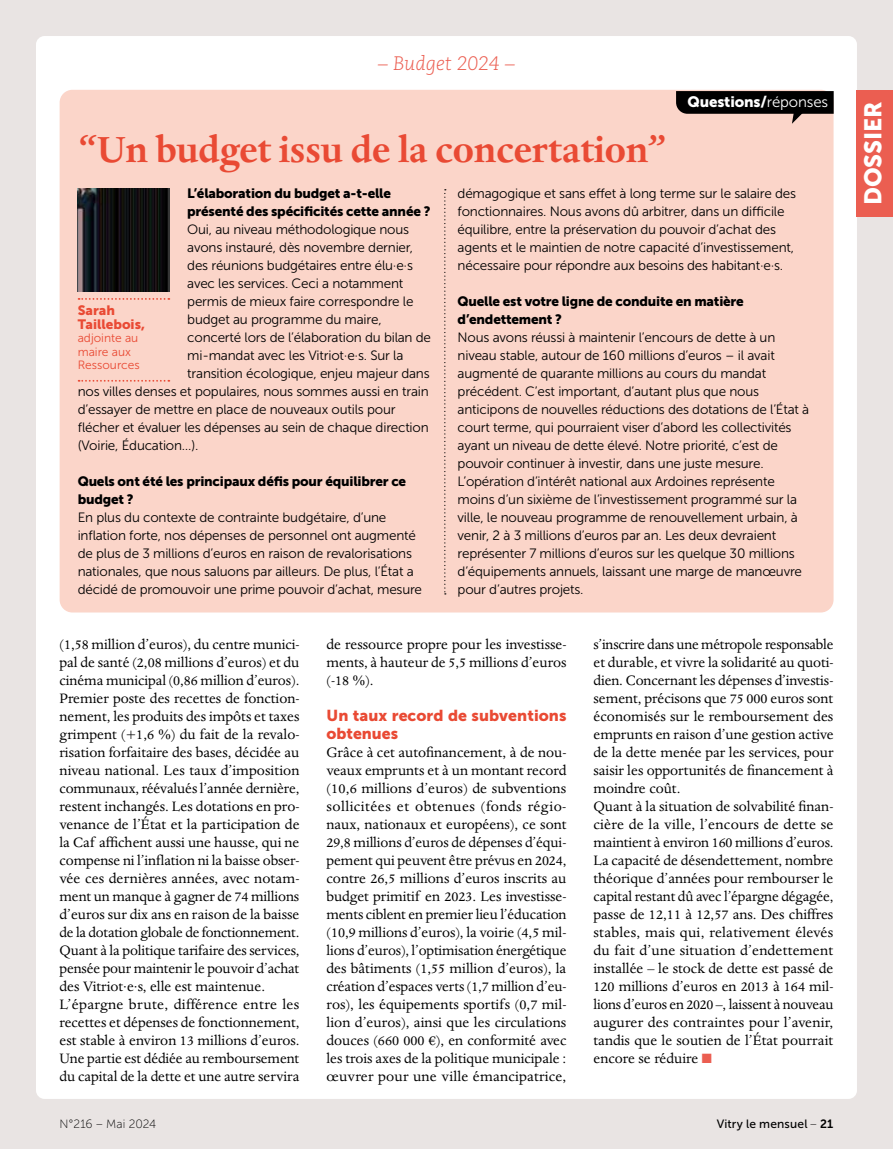
<style>
.page{position:relative;width:893px;height:1149px;background:#fff}
.page>*{position:absolute;margin:0;border:0;box-sizing:border-box;transform-origin:0 0}
.t1{font:700 42px "Dante MT Pro";letter-spacing:-.015em;color:#e94a34}
.t2{font:24px "Museo Sans 900";letter-spacing:-.005em;color:#fff}
.t3{font:italic 300 19.5px "Caecilia LT Std";letter-spacing:-.005em;color:#eb5e51}
.t4{font:15.75px/18px "Dante MT Pro";color:#000}
.t5{font:15.75px/18px "Museo Sans 900";letter-spacing:.005em;color:#e94a34}
.t6{font:15px "Museo Sans 900";letter-spacing:-.01em;color:#fff}
.t7{font:13.5px/18px "Museo Sans 300";letter-spacing:-.015em;color:#000}
.t8{font:13.5px/18px "Museo Sans 900";letter-spacing:-.015em;color:#000}
.t9{font:13.5px/13.5px "Museo Sans 900";color:#e94a34}
.t10{font:12px/13.5px "Museo Sans 300";color:#e94a34}
.t11{font:12px "Museo Sans 500";letter-spacing:.015em;color:#000}
.t12{font:12px "Museo Sans 100";color:#000}
.s1{font-family:"Museo Sans 300"}
.s2{color:#eb5e51}
.s3{font-family:"Museo Sans 100"}
.s4{font-family:"Museo Sans 700"}
</style>
<div class="page">
<div style="left:0;top:0;width:893px;height:1148px;background:#e9e4e3"></div>
<div style="left:36px;top:36px;width:821px;height:1062px;background:#fff;border-radius:9px"></div>
<div style="left:857px;top:90px;width:36px;height:126px;background:#eb5e51"></div>
<div style="left:60px;top:90px;width:773px;height:522px;background:#fbd5c9;border-radius:13px"></div>
<svg style="left:79px;top:298px;width:90px;height:2px"></svg>
<svg style="left:79px;top:380px;width:90px;height:1px"></svg>
<svg style="left:676px;top:91px;width:158px;height:33px"></svg>
<svg style="left:444px;top:189px;width:2px;height:405px"></svg>
<img style="left:78px;top:188px;width:91px;height:103px">
<p class="t3" style="left:378px;top:52px;width:138px">– Budget 2024 –</p>
<p class="t6" style="left:687px;top:94px;width:142px">Questions /<span class="s1">réponses</span></p>
<h1 class="t1" style="left:78px;top:125px;width:591px">“Un budget issu de la concertation”</h1>
<p class="t8" style="left:187px;top:184px;width:245px">L’élaboration du budget a-t-elle présenté des spécificités cette année ?</p>
<p class="t7" style="left:187px;top:220px;width:223px">Oui, au niveau méthodologique nous</p>
<p class="t7" style="left:187px;top:238px;width:228px">avons instauré, dès novembre dernier,</p>
<p class="t7" style="left:187px;top:256px;width:227px">des réunions budgétaires entre élu·e·s</p>
<p class="t7" style="left:187px;top:274px;width:218px">avec les services. Ceci a notamment</p>
<p class="t7" style="left:187px;top:292px;width:228px">permis de mieux faire correspondre le</p>
<p class="t7" style="left:187px;top:310px;width:196px">budget au programme du maire,</p>
<p class="t7" style="left:187px;top:328px;width:245px">concerté lors de l’élaboration du bilan de</p>
<p class="t7" style="left:187px;top:346px;width:218px">mi-mandat avec les Vitriot·e·s. Sur la</p>
<p class="t7" style="left:187px;top:364px;width:244px">transition écologique, enjeu majeur dans</p>
<p class="t7" style="left:78px;top:382px;width:353px">nos villes denses et populaires, nous sommes aussi en train</p>
<p class="t7" style="left:78px;top:400px;width:319px">d’essayer de mettre en place de nouveaux outils pour</p>
<p class="t7" style="left:78px;top:418px;width:353px">flécher et évaluer les dépenses au sein de chaque direction</p>
<p class="t7" style="left:78px;top:436px;width:122px">(Voirie, Éducation…).</p>
<p class="t8" style="left:78px;top:472px;width:330px">Quels ont été les principaux défis pour équilibrer ce budget ?</p>
<p class="t7" style="left:78px;top:508px;width:346px">En plus du contexte de contrainte budgétaire, d’une inflation forte, nos dépenses de personnel ont augmenté de plus de 3 millions d’euros en raison de revalorisations nationales, que nous saluons par ailleurs. De plus, l’État a décidé de promouvoir une prime pouvoir d’achat, mesure</p>
<p class="t7" style="left:458px;top:184px;width:340px">démagogique et sans effet à long terme sur le salaire des fonctionnaires. Nous avons dû arbitrer, dans un difficile équilibre, entre la préservation du pouvoir d’achat des agents et le maintien de notre capacité d’investissement, nécessaire pour répondre aux besoins des habitant·e·s.</p>
<p class="t8" style="left:458px;top:292px;width:288px">Quelle est votre ligne de conduite en matière d’endettement ?</p>
<p class="t7" style="left:458px;top:328px;width:353px">Nous avons réussi à maintenir l’encours de dette à un niveau stable, autour de 160 millions d’euros – il avait augmenté de quarante millions au cours du mandat précédent. C’est important, d’autant plus que nous anticipons de nouvelles réductions des dotations de l’État à court terme, qui pourraient viser d’abord les collectivités ayant un niveau de dette élevé. Notre priorité, c’est de pouvoir continuer à investir, dans une juste mesure.<br>L’opération d’intérêt national aux Ardoines représente moins d’un sixième de l’investissement programmé sur la ville, le nouveau programme de renouvellement urbain, à venir, 2 à 3 millions d’euros par an. Les deux devraient représenter 7 millions d’euros sur les quelque 30 millions d’équipements annuels, laissant une marge de manœuvre pour d’autres projets.</p>
<p class="t9" style="left:78px;top:304px;width:69px">Sarah<br>Taillebois,</p>
<p class="t10" style="left:78px;top:331px;width:64px">adjointe au maire aux<br>Ressources</p>
<p class="t4" style="left:60px;top:634px;width:242px">(1,58 million d’euros), du centre munici&shy;pal de santé (2,08 millions d’euros) et du cinéma municipal (0,86 million d’euros).<br>Premier poste des recettes de fonction&shy;nement, les produits des impôts et taxes grimpent (+1,6 %) du fait de la revalo&shy;risation forfaitaire des bases, décidée au niveau national. Les taux d’imposition communaux, réévalués l’année dernière, restent inchangés. Les dotations en pro&shy;venance de l’État et la participation de la Caf affichent aussi une hausse, qui ne compense ni l’inflation ni la baisse obser&shy;vée ces dernières années, avec notam&shy;ment un manque à gagner de 74 millions d’euros sur dix ans en raison de la baisse de la dotation globale de fonctionnement.<br>Quant à la politique tarifaire des services, pensée pour maintenir le pouvoir d’achat des Vitriot·e·s, elle est maintenue.<br>L’épargne brute, différence entre les recettes et dépenses de fonctionnement, est stable à environ 13 millions d’euros.<br>Une partie est dédiée au remboursement du capital de la dette et une autre servira</p>
<p class="t4" style="left:326px;top:634px;width:241px;text-align:justify">de ressource propre pour les investisse&shy;ments, à hauteur de 5,5 millions d’euros (-18 %).</p>
<p class="t5" style="left:326px;top:705px;width:242px">Un taux record de subventions obtenues</p>
<p class="t4" style="left:326px;top:742px;width:242px;text-align:justify">Grâce à cet autofinancement, à de nou&shy;veaux emprunts et à un montant record (10,6 millions d’euros) de subventions sollicitées et obtenues (fonds régio&shy;naux, nationaux et européens), ce sont 29,8 millions d’euros de dépenses d’équi&shy;pement qui peuvent être prévus en 2024, contre 26,5 millions d’euros inscrits au budget primitif en 2023. Les investisse&shy;ments ciblent en premier lieu l’éducation (10,9 millions d’euros), la voirie (4,5 mil&shy;lions d’euros), l’optimisation énergétique des bâtiments (1,55 million d’euros), la création d’espaces verts (1,7 million d’eu&shy;ros), les équipements sportifs (0,7 mil&shy;lion d’euros), ainsi que les circulations douces (660 000 €), en conformité avec les trois axes de la politique municipale : œuvrer pour une ville émancipatrice,</p>
<p class="t4" style="left:593px;top:634px;width:242px">s’inscrire dans une métropole responsable et durable, et vivre la solidarité au quoti&shy;dien. Concernant les dépenses d’investis&shy;sement, précisons que 75 000 euros sont économisés sur le remboursement des emprunts en raison d’une gestion active de la dette menée par les services, pour saisir les opportunités de financement à moindre coût.<br>Quant à la situation de solvabilité finan&shy;cière de la ville, l’encours de dette se maintient à environ 160 millions d’euros.<br>La capacité de désendettement, nombre théorique d’années pour rembourser le capital restant dû avec l’épargne dégagée, passe de 12,11 à 12,57 ans. Des chiffres stables, mais qui, relativement élevés du fait d’une situation d’endettement installée – le stock de dette est passé de 120 millions d’euros en 2013 à 164 mil&shy;lions d’euros en 2020 –, laissent à nouveau augurer des contraintes pour l’avenir, tandis que le soutien de l’État pourrait encore se réduire <span class="s2">■</span></p>
<p class="t12" style="left:60px;top:1116px;width:98px">N°216 – Mai 2024</p>
<p class="t11" style="left:717px;top:1116px;width:118px">Vitry le mensuel <span class="s3">–</span> <span class="s4">21</span></p>
<h2 class="t2" style="left:859px;top:205px;width:105px;rotate:-90deg">DOSSIER</h2>
</div>
